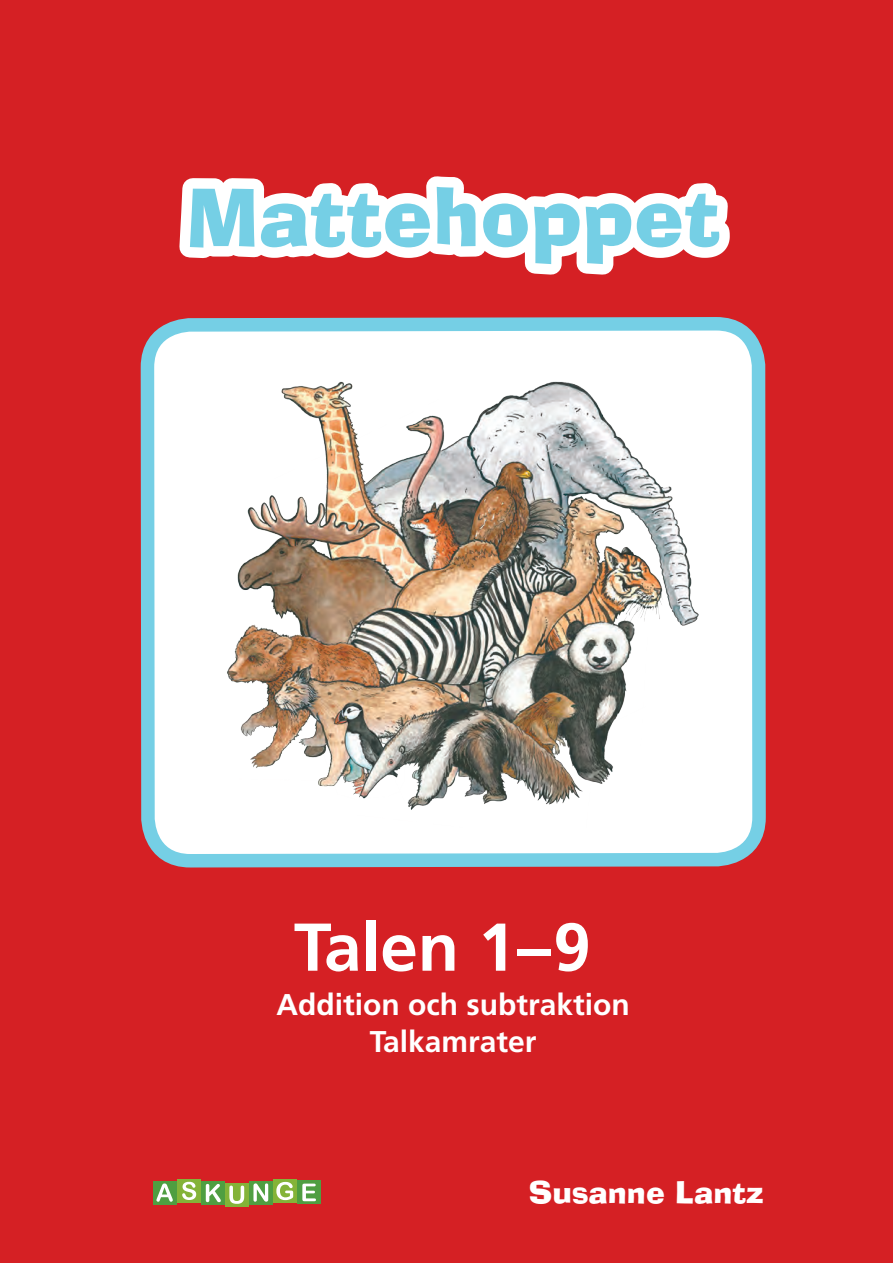
<style>
.page{position:relative;width:893px;height:1263px;background:#d52024}
.page>*{position:absolute;margin:0;border:0;box-sizing:border-box;transform-origin:0 0}
.t1{font:79.5px "Ad Lib BT";color:#75cfe5}
.t2{font:700 67.5px "Frutiger LT Std";color:#fff}
.t3{font:700 30px "Frutiger LT Std";color:#fff}
.Rubrik_2{font:30px "Ad Lib BT";color:#fff}
</style>
<div class="page">
<div style="left:153px;top:1181px;width:23px;height:23px;background:#4f9e41"></div>
<svg style="left:156px;top:1183px;width:17px;height:19px"></svg>
<div style="left:249px;top:1181px;width:23px;height:23px;background:#4f9e41"></div>
<svg style="left:253px;top:1183px;width:15px;height:19px"></svg>
<div style="left:201px;top:1181px;width:23px;height:23px;background:#4f9e41"></div>
<svg style="left:206px;top:1184px;width:15px;height:18px"></svg>
<div style="left:225px;top:1183px;width:23px;height:23px;background:#84b338"></div>
<svg style="left:229px;top:1185px;width:15px;height:19px"></svg>
<div style="left:177px;top:1179px;width:23px;height:23px;background:#84b338"></div>
<div style="left:273px;top:1179px;width:23px;height:23px;background:#84b338"></div>
<svg style="left:276px;top:1182px;width:17px;height:18px"></svg>
<div style="left:298px;top:1181px;width:23px;height:23px;background:#4f9e41"></div>
<svg style="left:302px;top:1183px;width:14px;height:18px"></svg>
<svg style="left:182px;top:1182px;width:14px;height:18px"></svg>
<img style="left:140px;top:322px;width:626px;height:546px">
<svg style="left:168px;top:176px;width:572px;height:150px"></svg>
<p class="t1" style="left:186px;top:166px;width:536px">Mattehoppet</p>
<p class="t2" style="left:294px;top:907px;width:298px">Talen 1–9</p>
<p class="t3" style="left:277px;top:986px;width:355px">Addition och subtraktion</p>
<p class="t3" style="left:370px;top:1024px;width:168px">Talkamrater</p>
<p class="Rubrik_2" style="left:529px;top:1173px;width:236px">Susanne Lantz</p>
</div>
